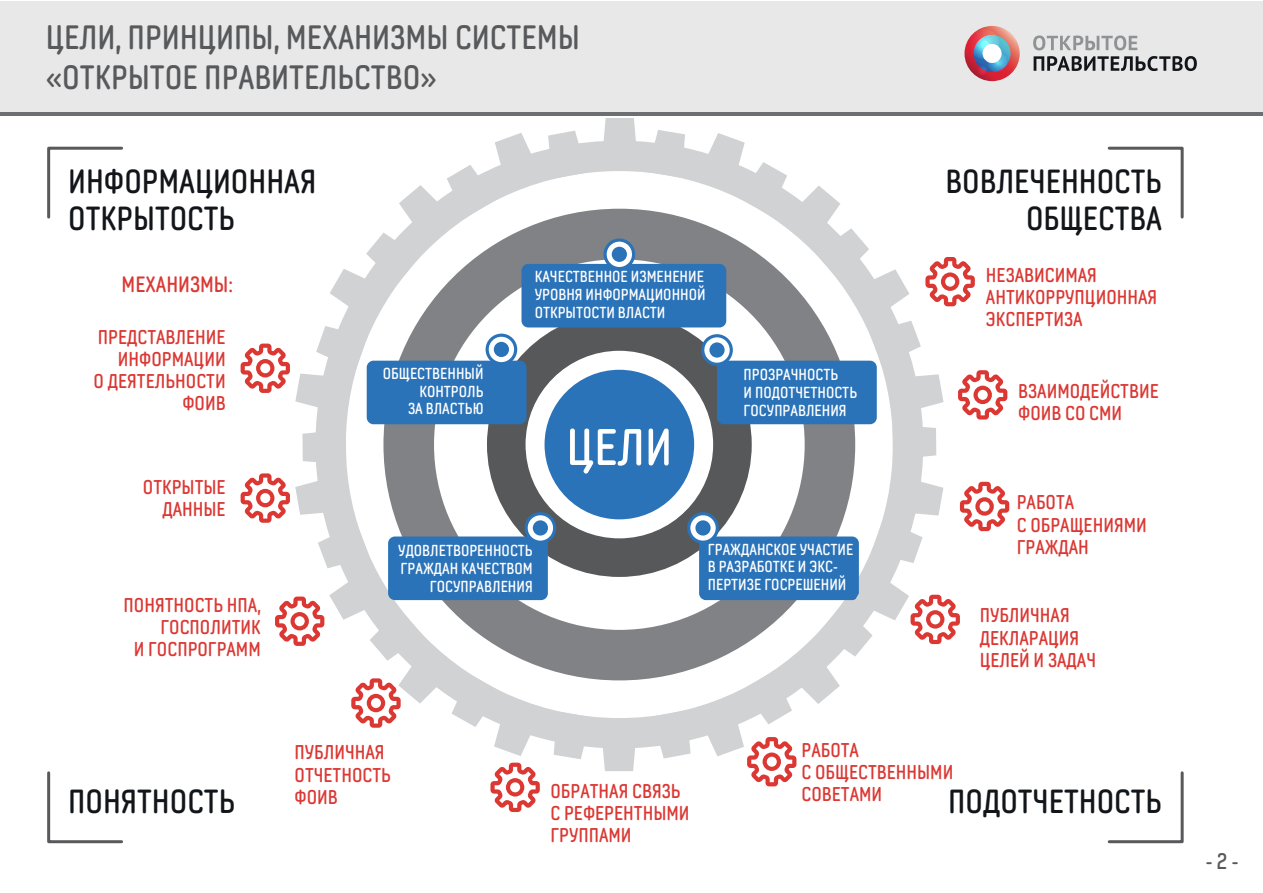
<style>
.page{position:relative;width:1263px;height:893px;background:#fff}
.page>*{position:absolute;margin:0;border:0;box-sizing:border-box;transform-origin:0 0}
.t1{font:51.3px "Samsung Imagination Cyr Cond";color:#fff}
.t2{font:33.75px/40.5px "Samsung Imagination Cyr Cond";color:#58595b}
.t3{font:33.45px/37px "Samsung Imagination Cyr Cond";color:#121519}
.t4{font:22.5px "Samsung Imagination Cyr Cond";color:#58595b}
.t5{font:22.2px "Samsung Imagination Cyr Cond";color:#db3833}
.t6{font:19.95px/22.2px "Samsung Imagination Cyr Cond";color:#db3833}
.t7{font:15.9px/17.7px "Samsung Imagination Cyr Cond";color:#fff;text-align:right}
</style>
<div class="page">
<div style="left:383px;top:209px;width:472px;height:471px;background:#808285;border-radius:50%"></div>
<div style="left:434px;top:259px;width:371px;height:371px;background:#fff;border-radius:50%"></div>
<div style="left:487px;top:312px;width:265px;height:265px;background:#57585a;border-radius:50%"></div>
<div style="left:525px;top:350px;width:189px;height:189px;background:#fff;border-radius:50%"></div>
<div style="left:544px;top:370px;width:150px;height:149px;background:#2b73b9;border-radius:50%"></div>
<div style="left:0;top:2px;width:1263px;height:113px;background:#e8e8e9"></div>
<svg style="left:964px;top:26px;width:56px;height:55px"></svg>
<svg style="left:974px;top:35px;width:36px;height:37px"></svg>
<svg style="left:1033px;top:35px;width:104px;height:15px"></svg>
<svg style="left:1033px;top:56px;width:164px;height:15px"></svg>
<svg style="left:969px;top:29px;width:30px;height:30px"></svg>
<svg style="left:977px;top:66px;width:10px;height:9px"></svg>
<svg style="left:987px;top:53px;width:20px;height:19px"></svg>
<hr style="left:0;top:112px;width:1263px;height:3px;background:#6d6e71">
<svg style="left:47px;top:146px;width:76px;height:73px"></svg>
<svg style="left:1107px;top:146px;width:77px;height:73px"></svg>
<svg style="left:47px;top:771px;width:76px;height:73px"></svg>
<svg style="left:1107px;top:771px;width:77px;height:73px"></svg>
<svg style="left:960px;top:482px;width:49px;height:49px"></svg>
<svg style="left:490px;top:763px;width:50px;height:49px"></svg>
<div style="left:388px;top:536px;width:160px;height:64px;background:#2b73b9;border-radius:7px"></div>
<div style="left:524px;top:512px;width:32px;height:32px;background:#2b73b9;border-radius:50%"></div>
<div style="left:528px;top:515px;width:25px;height:26px;background:#fff;border-radius:50%"></div>
<div style="left:533px;top:520px;width:15px;height:16px;background:#2b73b9;border-radius:50%"></div>
<div style="left:367px;top:361px;width:159px;height:63px;background:#2b73b9;border-radius:7px"></div>
<svg style="left:486px;top:334px;width:31px;height:31px"></svg>
<div style="left:489px;top:337px;width:25px;height:25px;background:#fff;border-radius:50%"></div>
<div style="left:494px;top:342px;width:15px;height:15px;background:#2b73b9;border-radius:50%"></div>
<div style="left:521px;top:264px;width:205px;height:63px;background:#2b73b9;border-radius:7px"></div>
<svg style="left:603px;top:238px;width:32px;height:32px"></svg>
<div style="left:607px;top:242px;width:25px;height:25px;background:#fff;border-radius:50%"></div>
<div style="left:612px;top:247px;width:15px;height:15px;background:#2b73b9;border-radius:50%"></div>
<div style="left:699px;top:536px;width:160px;height:64px;background:#2b73b9;border-radius:7px"></div>
<div style="left:687px;top:512px;width:32px;height:32px;background:#2b73b9;border-radius:50%"></div>
<div style="left:690px;top:515px;width:26px;height:26px;background:#fff;border-radius:50%"></div>
<div style="left:695px;top:520px;width:16px;height:16px;background:#2b73b9;border-radius:50%"></div>
<svg style="left:602px;top:118px;width:36px;height:45px;background:#d4d5d7"></svg>
<svg style="left:601px;top:726px;width:36px;height:45px;background:#d4d5d7"></svg>
<svg style="left:548px;top:131px;width:39px;height:48px"></svg>
<svg style="left:330px;top:133px;width:210px;height:186px"></svg>
<svg style="left:241px;top:326px;width:126px;height:87px"></svg>
<svg style="left:302px;top:429px;width:44px;height:35px;background:#d4d5d6"></svg>
<svg style="left:241px;top:473px;width:299px;height:283px"></svg>
<svg style="left:554px;top:711px;width:37px;height:48px;background:#d7d8da"></svg>
<svg style="left:652px;top:710px;width:39px;height:48px;background:#d8d9da"></svg>
<svg style="left:698px;top:570px;width:262px;height:216px"></svg>
<svg style="left:871px;top:476px;width:72px;height:87px"></svg>
<svg style="left:699px;top:133px;width:308px;height:327px"></svg>
<svg style="left:647px;top:130px;width:38px;height:48px;background:#d8d8da"></svg>
<h2 class="t2" style="left:46px;top:17px;width:536px">ЦЕЛИ, ПРИНЦИПЫ, МЕХАНИЗМЫ СИСТЕМЫ «ОТКРЫТОЕ ПРАВИТЕЛЬСТВО»</h2>
<h3 class="t3" style="left:68px;top:163px;width:250px">ИНФОРМАЦИОННАЯ<br>ОТКРЫТОСТЬ</h3>
<h3 class="t3" style="left:945px;top:163px;width:218px;text-align:right">ВОВЛЕЧЕННОСТЬ<br>ОБЩЕСТВА</h3>
<p class="t5" style="left:122px;top:270px;width:113px">МЕХАНИЗМЫ:</p>
<p class="t6" style="left:94px;top:325px;width:134px;text-align:right">ПРЕДСТАВЛЕНИЕ<br>ИНФОРМАЦИИ<br>О ДЕЯТЕЛЬНОСТИ<br>ФОИВ</p>
<p class="t6" style="left:143px;top:475px;width:84px;text-align:right">ОТКРЫТЫЕ<br>ДАННЫЕ</p>
<p class="t7" style="left:383px;top:365px;width:102px">ОБЩЕСТВЕННЫЙ<br>КОНТРОЛЬ<br>ЗА ВЛАСТЬЮ</p>
<p class="t7" style="left:535px;top:268px;width:172px;text-align:justify">КАЧЕСТВЕННОЕ ИЗМЕНЕНИЕ УРОВНЯ ИНФОРМАЦИОННОЙ ОТКРЫТОСТИ ВЛАСТИ</p>
<h1 class="t1" style="left:566px;top:414px;width:108px">ЦЕЛИ</h1>
<p class="t7" style="left:744px;top:366px;width:115px;text-align:left">ПРОЗРАЧНОСТЬ<br>И ПОДОТЧЕТНОСТЬ<br>ГОСУПРАВЛЕНИЯ</p>
<p class="t7" style="left:398px;top:542px;width:136px">УДОВЛЕТВОРЕННОСТЬ<br>ГРАЖДАН КАЧЕСТВОМ<br>ГОСУПРАВЛЕНИЯ</p>
<p class="t7" style="left:708px;top:540px;width:147px;text-align:left">ГРАЖДАНСКОЕ УЧАСТИЕ<br>В РАЗРАБОТКЕ И ЭКС-<br>ПЕРТИЗЕ ГОСРЕШЕНИЙ</p>
<p class="t6" style="left:986px;top:264px;width:173px">НЕЗАВИСИМАЯ<br>АНТИКОРРУПЦИОННАЯ<br>ЭКСПЕРТИЗА</p>
<p class="t6" style="left:1018px;top:380px;width:142px">ВЗАИМОДЕЙСТВИЕ<br>ФОИВ СО СМИ</p>
<p class="t6" style="left:1017px;top:491px;width:132px">РАБОТА<br>С ОБРАЩЕНИЯМИ<br>ГРАЖДАН</p>
<p class="t6" style="left:124px;top:594px;width:139px;text-align:right">ПОНЯТНОСТЬ НПА,<br>ГОСПОЛИТИК<br>И ГОСПРОГРАММ</p>
<p class="t6" style="left:980px;top:604px;width:118px">ПУБЛИЧНАЯ<br>ДЕКЛАРАЦИЯ<br>ЦЕЛЕЙ И ЗАДАЧ</p>
<p class="t6" style="left:801px;top:739px;width:153px">РАБОТА<br>С ОБЩЕСТВЕННЫМИ<br>СОВЕТАМИ</p>
<p class="t6" style="left:295px;top:741px;width:98px">ПУБЛИЧНАЯ<br>ОТЧЕТНОСТЬ<br>ФОИВ</p>
<p class="t6" style="left:550px;top:780px;width:141px">ОБРАТНАЯ СВЯЗЬ<br>С РЕФЕРЕНТНЫМИ<br>ГРУППАМИ</p>
<h3 class="t3" style="left:68px;top:783px;width:168px">ПОНЯТНОСТЬ</h3>
<h3 class="t3" style="left:948px;top:783px;width:215px">ПОДОТЧЕТНОСТЬ</h3>
<p class="t4" style="left:1206px;top:846px;width:34px">- 2 -</p>
</div>
